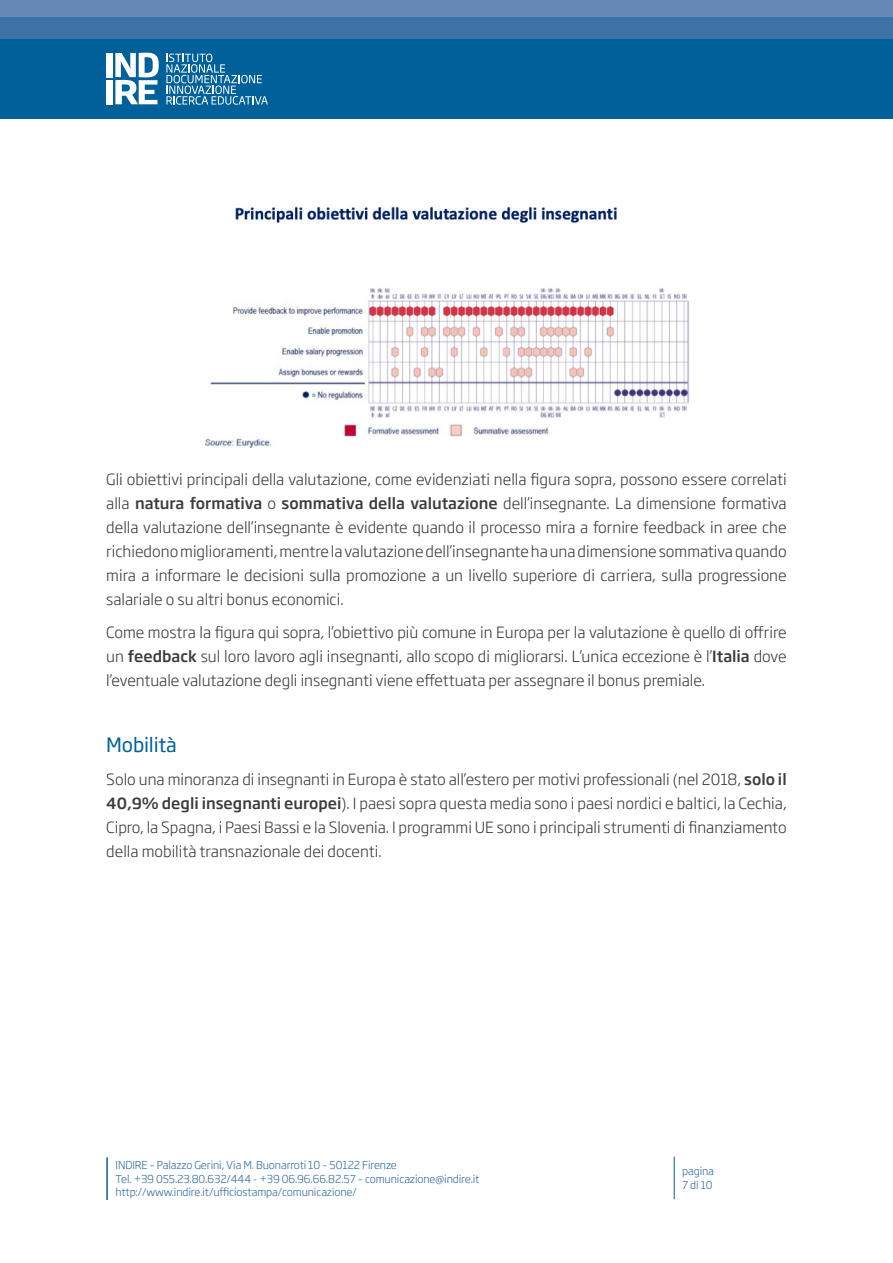
<style>
.page{position:relative;width:893px;height:1263px;background:#fff}
.page>*{position:absolute;margin:0;border:0;box-sizing:border-box;transform-origin:0 0}
.t1{font:19.5px "Soho Gothic Pro";letter-spacing:-.01em;color:#006099}
.t2{font:300 15.3px/24px "Soho Gothic Pro";color:#3c3c3b;text-align:justify}
.t3{font:300 10.8px/13.5px "Soho Gothic Pro";letter-spacing:-.01em;color:#2f6ca2}
.s1{font-weight:500}
</style>
<div class="page">
<hr style="left:106px;top:1157px;width:2px;height:43px;background:#006099">
<hr style="left:674px;top:1157px;width:1px;height:42px;background:#006099">
<div style="left:0;top:38px;width:893px;height:81px;background:#006099"></div>
<div style="left:0;top:17px;width:893px;height:21px;background:#3e72a7"></div>
<div style="left:0;top:0;width:893px;height:17px;background:#6588b6"></div>
<svg style="left:166px;top:54px;width:102px;height:51px"></svg>
<div style="left:106px;top:53px;width:6px;height:24px;background:#fff"></div>
<div style="left:106px;top:80px;width:6px;height:24px;background:#fff"></div>
<svg style="left:115px;top:53px;width:44px;height:51px"></svg>
<img style="left:204px;top:205px;width:485px;height:243px">
<p class="t2" style="left:106px;top:467px;width:682px">Gli obiettivi principali della valutazione, come evidenziati nella figura sopra, possono essere correlati alla <span class="s1">natura formativa</span> o <span class="s1">sommativa della valutazione</span> dell’insegnante. La dimensione formativa della valutazione dell’insegnante è evidente quando il processo mira a fornire feedback in aree che richiedono miglioramenti, mentre la valutazione dell’insegnante ha una dimensione sommativa quando mira a informare le decisioni sulla promozione a un livello superiore di carriera, sulla progressione salariale o su altri bonus economici.</p>
<p class="t2" style="left:106px;top:619px;width:682px">Come mostra la figura qui sopra, l’obiettivo più comune in Europa per la valutazione è quello di offrire un <span class="s1">feedback</span> sul loro lavoro agli insegnanti, allo scopo di migliorarsi. L’unica eccezione è l’<span class="s1">Italia</span> dove l’eventuale valutazione degli insegnanti viene effettuata per assegnare il bonus premiale.</p>
<p class="t1" style="left:106px;top:730px;width:72px">Mobilità</p>
<p class="t2" style="left:106px;top:766px;width:682px">Solo una minoranza di insegnanti in Europa è stato all’estero per motivi professionali (nel 2018, <span class="s1">solo il 40,9% degli insegnanti europei</span>). I paesi sopra questa media sono i paesi nordici e baltici, la Cechia, Cipro, la Spagna, i Paesi Bassi e la Slovenia. I programmi UE sono i principali strumenti di finanziamento della mobilità transnazionale dei docenti.</p>
<p class="t3" style="left:116px;top:1158px;width:365px">INDIRE – Palazzo Gerini, Via M. Buonarroti 10 – 50122 Firenze<br>Tel. +39 055.23.80.632/444 - +39 06.96.66.82.57 – comunicazione@indire.it http://www.indire.it/ufficiostampa/comunicazione/</p>
<p class="t3" style="left:682px;top:1164px;width:33px">pagina<br>7 di 10</p>
</div>
